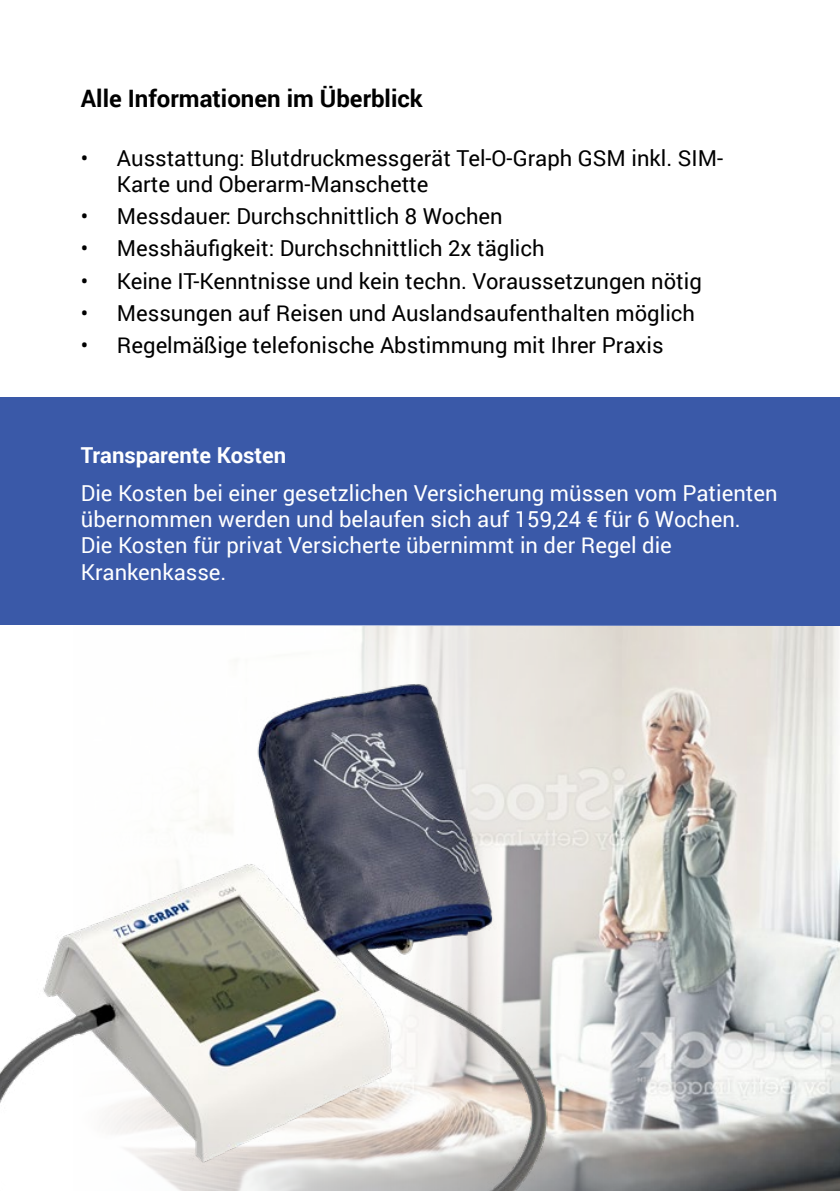
<style>
.page{position:relative;width:840px;height:1191px;background:#fff}
.page>*{position:absolute;margin:0;border:0;box-sizing:border-box;transform-origin:0 0}
.t1{font:700 24px "Roboto";color:#000}
.t2{font:22px/26.4px "Roboto";color:#000}
.t3{font:22px/26.4px "Roboto";color:#fff}
.t4{font:700 22px "Roboto";color:#fff}
</style>
<div class="page">
<div style="left:0;top:397px;width:839px;height:228px;background:#3a59a8"></div>
<svg style="left:686px;top:625px;width:153px;height:566px;background:#c7c8c5"></svg>
<img style="left:0;top:625px;width:686px;height:566px">
<p class="t1" style="left:81px;top:82px;width:343px">Alle Informationen im Überblick</p>
<p class="t2" style="left:117px;top:144px;width:607px;text-indent:-36px">• Ausstattung: Blutdruckmessgerät Tel-O-Graph GSM inkl. SIM-<br>Karte und Oberarm-Manschette</p>
<p class="t2" style="left:81px;top:202px;width:423px">• Messdauer: Durchschnittlich 8 Wochen</p>
<p class="t2" style="left:81px;top:235px;width:465px">• Messhäufigkeit: Durchschnittlich 2x täglich</p>
<p class="t2" style="left:81px;top:267px;width:622px">• Keine IT-Kenntnisse und kein techn. Voraussetzungen nötig</p>
<p class="t2" style="left:81px;top:299px;width:615px">• Messungen auf Reisen und Auslandsaufenthalten möglich</p>
<p class="t2" style="left:81px;top:331px;width:584px">• Regelmäßige telefonische Abstimmung mit Ihrer Praxis</p>
<p class="t4" style="left:81px;top:439px;width:207px">Transparente Kosten</p>
<p class="t3" style="left:81px;top:478px;width:698px">Die Kosten bei einer gesetzlichen Versicherung müssen vom Patienten übernommen werden und belaufen sich auf 159,24 € für 6 Wochen.<br>Die Kosten für privat Versicherte übernimmt in der Regel die Krankenkasse.</p>
</div>
